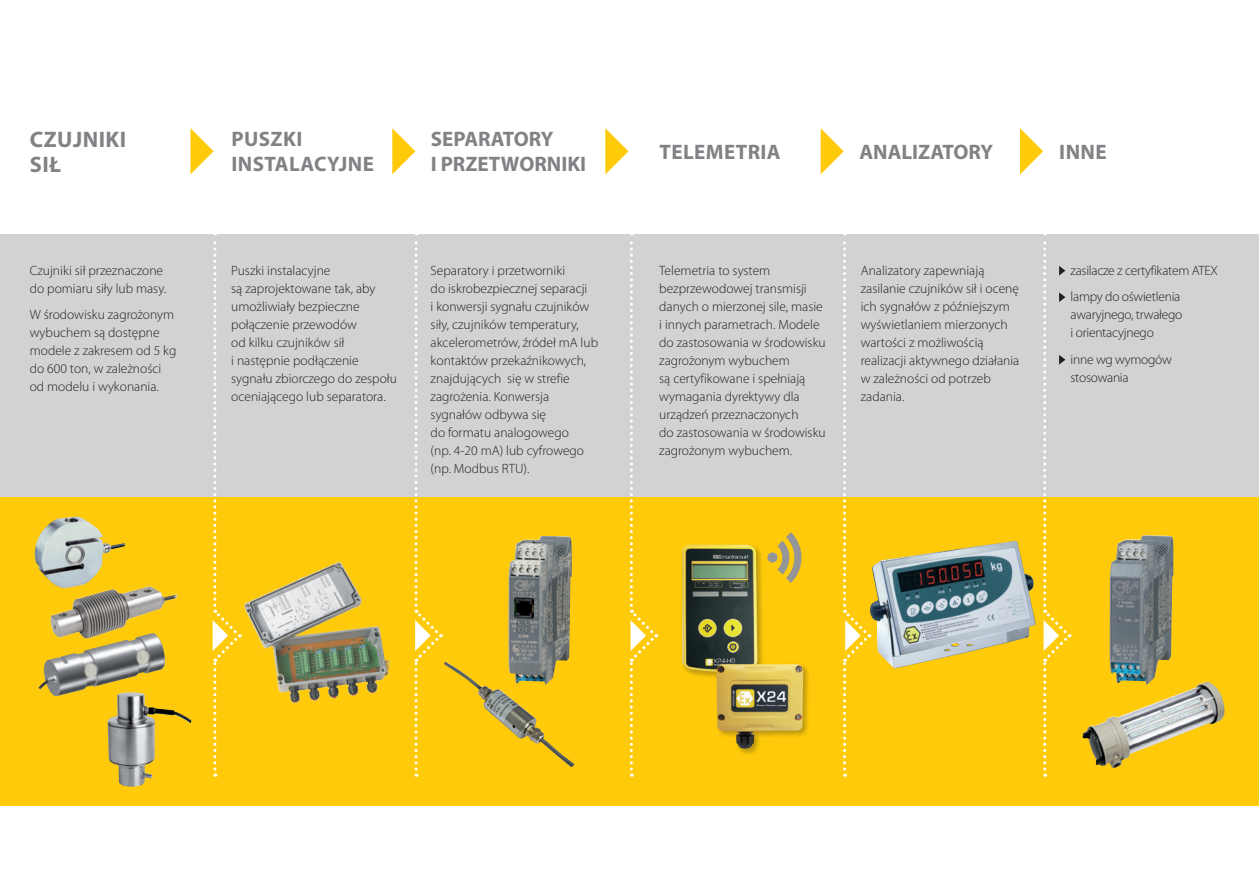
<style>
.page{position:relative;width:1259px;height:893px;background:#fff}
.page>*{position:absolute;margin:0;border:0;box-sizing:border-box;transform-origin:0 0}
.t1{font:700 22.5px/25.5px "Myriad Pro";letter-spacing:.02em;color:#808285}
.t2{font:700 21px/25.5px "Myriad Pro";letter-spacing:.005em;color:#808285}
.t3{font:300 13.5px/18px "Myriad Pro";color:#231f20}
.t4{font:300 13.5px/18px "Myriad Pro";letter-spacing:-.02em;color:#231f20}
</style>
<div class="page">
<div style="left:0;top:235px;width:1259px;height:288px;background:#d1d2d4"></div>
<div style="left:0;top:498px;width:1259px;height:308px;background:#feca0a"></div>
<img style="left:871px;top:541px;width:165px;height:127px">
<img style="left:444px;top:662px;width:130px;height:105px">
<img style="left:241px;top:561px;width:149px;height:143px">
<img style="left:1109px;top:535px;width:64px;height:147px">
<img style="left:508px;top:536px;width:64px;height:149px">
<img style="left:35px;top:516px;width:90px;height:61px">
<img style="left:46px;top:569px;width:132px;height:64px">
<img style="left:38px;top:633px;width:127px;height:63px">
<img style="left:108px;top:692px;width:83px;height:95px">
<div style="left:680px;top:543px;width:85px;height:136px;background:#231f20;opacity:.3"></div>
<img style="left:682px;top:545px;width:75px;height:127px">
<div style="left:714px;top:663px;width:97px;height:93px;background:#231f20;opacity:.3"></div>
<img style="left:716px;top:664px;width:87px;height:85px">
<svg style="left:767px;top:532px;width:35px;height:51px"></svg>
<img style="left:1082px;top:682px;width:143px;height:86px">
<svg style="left:190px;top:128px;width:24px;height:46px"></svg>
<svg style="left:392px;top:128px;width:23px;height:46px"></svg>
<svg style="left:605px;top:128px;width:23px;height:46px"></svg>
<svg style="left:820px;top:128px;width:23px;height:46px"></svg>
<svg style="left:1020px;top:128px;width:23px;height:46px"></svg>
<svg style="left:213px;top:234px;width:28px;height:543px"></svg>
<svg style="left:414px;top:234px;width:29px;height:543px"></svg>
<svg style="left:629px;top:234px;width:29px;height:543px"></svg>
<svg style="left:842px;top:234px;width:29px;height:543px"></svg>
<svg style="left:1042px;top:234px;width:29px;height:543px"></svg>
<p class="t1" style="left:30px;top:126px;width:98px">CZUJNIKI<br>SIŁ</p>
<p class="t2" style="left:231px;top:125px;width:144px">PUSZKI<br>INSTALACYJNE</p>
<p class="t2" style="left:431px;top:125px;width:157px">SEPARATORY<br>I PRZETWORNIKI</p>
<p class="t2" style="left:659px;top:139px;width:123px">TELEMETRIA</p>
<p class="t2" style="left:859px;top:139px;width:135px">ANALIZATORY</p>
<p class="t2" style="left:1059px;top:139px;width:49px">INNE</p>
<p class="t3" style="left:30px;top:262px;width:138px">Czujniki sił przeznaczone do pomiaru siły lub masy.</p>
<p class="t3" style="left:30px;top:306px;width:148px">W środowisku zagrożonym wybuchem są dostępne modele z zakresem od 5 kg do 600 ton, w zależności od modelu i wykonania.</p>
<p class="t3" style="left:231px;top:262px;width:167px">Puszki instalacyjne<br>są zaprojektowane tak, aby umożliwiały bezpieczne połączenie przewodów<br>od kilku czujników sił<br>i następnie podłączenie sygnału zbiorczego do zespołu oceniającego lub separatora.</p>
<p class="t3" style="left:659px;top:262px;width:168px">Telemetria to system bezprzewodowej transmisji danych o mierzonej sile, masie i innych parametrach. Modele do zastosowania w środowisku zagrożonym wybuchem<br>są certyfikowane i spełniają wymagania dyrektywy dla urządzeń przeznaczonych<br>do zastosowania w środowisku zagrożonym wybuchem.</p>
<p class="t3" style="left:431px;top:262px;width:169px">Separatory i przetworniki<br>do iskrobezpiecznej separacji<br>i konwersji sygnału czujników siły, czujników temperatury, akcelerometrów, źródeł mA lub kontaktów przekaźnikowych, znajdujących się w strefie zagrożenia. Konwersja sygnałów odbywa się<br>do formatu analogowego<br>(np. 4-20 mA) lub cyfrowego (np. Modbus RTU).</p>
<p class="t3" style="left:860px;top:262px;width:160px">Analizatory zapewniają zasilanie czujników sił i ocenę ich sygnałów z późniejszym wyświetlaniem mierzonych wartości z możliwością realizacji aktywnego działania w zależności od potrzeb zadania.</p>
<p class="t4" style="left:1070px;top:262px;width:149px">zasilacze z certyfikatem ATEX</p>
<p class="t4" style="left:1070px;top:288px;width:113px">lampy do oświetlenia awaryjnego, trwałego i orientacyjnego</p>
<p class="t4" style="left:1070px;top:351px;width:103px">inne wg wymogów stosowania</p>
</div>
